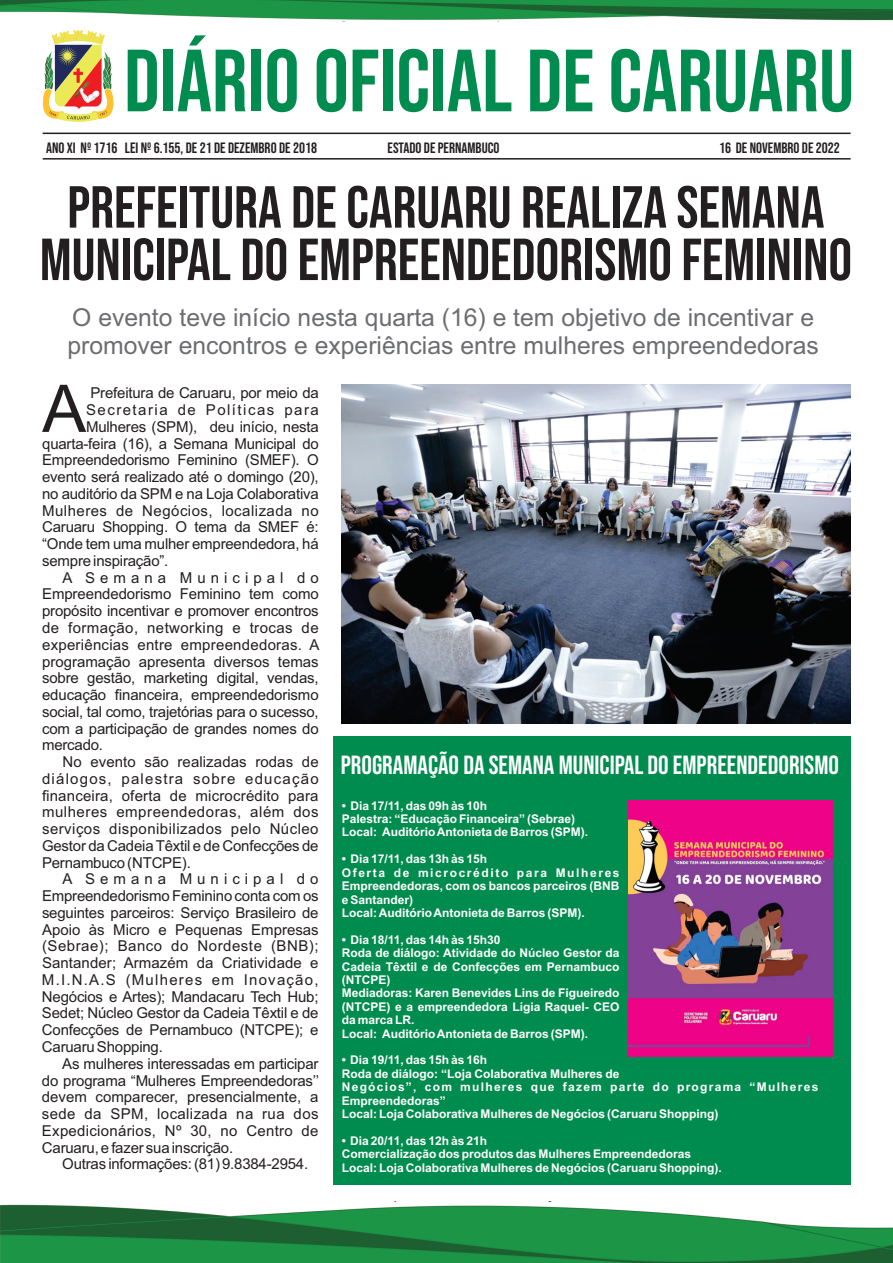
<style>
.page{position:relative;width:893px;height:1263px;background:#fff}
.page>*{position:absolute;margin:0;border:0;box-sizing:border-box;transform-origin:0 0}
.t1{font:88.05px "Bebas Neue";color:#008c4e}
.t2{font:65.7px "Arial";color:#231f20}
.t3{font:59.25px/52.3px "Bebas Neue";color:#231f20;text-align:center}
.t4{font:26.25px "Bebas Neue";color:#fff}
.t5{font:24.75px/27.6px "Arial";color:#6c6d70}
.t6{font:15px "Arial";letter-spacing:-.015em;color:#231f20}
.t7{font:15px "Arial";letter-spacing:.03em;color:#231f20}
.t8{font:15px "Bebas Neue";color:#231f20}
.t9{font:15px "Arial";letter-spacing:.015em;color:#231f20}
.t10{font:15px "Arial";letter-spacing:.005em;color:#231f20}
.t11{font:15px "Arial";letter-spacing:.035em;color:#231f20}
.t12{font:15px "Arial";letter-spacing:.08em;color:#231f20}
.t13{font:15px "Arial";letter-spacing:.335em;color:#231f20}
.t14{font:15px "Arial";letter-spacing:.02em;color:#231f20}
.t15{font:15px "Arial";letter-spacing:.025em;color:#231f20}
.t16{font:15px "Arial";letter-spacing:.1em;color:#231f20}
.t17{font:700 12px/13.4px "Arial";color:#fff}
</style>
<div class="page">
<img style="left:42px;top:30px;width:72px;height:92px">
<hr style="left:43px;top:133px;width:808px;height:1px;background:#231f20">
<img style="left:0;top:0;width:892px;height:22px">
<img style="left:0;top:1201px;width:893px;height:62px">
<hr style="left:43px;top:158px;width:808px;height:2px;background:#231f20">
<img style="left:342px;top:385px;width:508px;height:338px">
<div style="left:333px;top:736px;width:517px;height:449px;background:#008c4e"></div>
<img style="left:628px;top:800px;width:205px;height:256px">
<h1 class="t1" style="left:124px;top:45px;width:732px">DIÁRIO OFICIAL DE CARUARU</h1>
<p class="t8" style="left:46px;top:141px;width:272px">ANO XI Nº 1716 LEI Nº 6.155, DE 21 DE DEZEMBRO DE 2018</p>
<p class="t8" style="left:388px;top:141px;width:113px">ESTADO DE PERNAMBUCO</p>
<p class="t8" style="left:719px;top:141px;width:122px">16 DE NOVEMBRO DE 2022</p>
<h3 class="t3" style="left:40px;top:187px;width:814px">PREFEITURA DE CARUARU REALIZA SEMANA<br>MUNICIPAL DO EMPREENDEDORISMO FEMININO</h3>
<h3 class="t5" style="left:67px;top:306px;width:753px">O evento teve início nesta quarta (16) e tem objetivo de incentivar e promover encontros e experiências entre mulheres empreendedoras</h3>
<p class="t6" style="left:91px;top:387px;width:230px">Prefeitura de Caruaru, por meio da</p>
<h2 class="t2" style="left:42px;top:384px;width:45px">A</h2>
<p class="t16" style="left:86px;top:404px;width:234px">Secretaria de Políticas para</p>
<p class="t6" style="left:86px;top:421px;width:234px">Mulheres (SPM), deu início, nesta</p>
<p class="t6" style="left:42px;top:438px;width:278px">quarta-feira (16), a Semana Municipal do</p>
<p class="t6" style="left:42px;top:454px;width:278px">Empreendedorismo Feminino (SMEF). O</p>
<p class="t6" style="left:42px;top:471px;width:278px">evento será realizado até o domingo (20),</p>
<p class="t6" style="left:42px;top:488px;width:278px">no auditório da SPM e na Loja Colaborativa</p>
<p class="t7" style="left:42px;top:505px;width:278px">Mulheres de Negócios, localizada no</p>
<p class="t6" style="left:42px;top:521px;width:278px">Caruaru Shopping. O tema da SMEF é:</p>
<p class="t6" style="left:42px;top:538px;width:278px">“Onde tem uma mulher empreendedora, há</p>
<p class="t6" style="left:42px;top:555px;width:128px">sempreinspiração”.</p>
<p class="t13" style="left:62px;top:572px;width:258px">A Semana Municipal do</p>
<p class="t6" style="left:42px;top:588px;width:278px">Empreendedorismo Feminino tem como</p>
<p class="t6" style="left:42px;top:605px;width:278px">propósito incentivar e promover encontros</p>
<p class="t7" style="left:42px;top:622px;width:278px">de formação, networking e trocas de</p>
<p class="t9" style="left:42px;top:639px;width:279px">experiências entre empreendedoras. A</p>
<p class="t6" style="left:42px;top:656px;width:278px">programação apresenta diversos temas</p>
<p class="t6" style="left:42px;top:672px;width:278px">sobre gestão, marketing digital, vendas,</p>
<p class="t6" style="left:42px;top:689px;width:278px">educação financeira, empreendedorismo</p>
<p class="t6" style="left:42px;top:706px;width:278px">social, tal como, trajetórias para o sucesso,</p>
<p class="t6" style="left:42px;top:723px;width:278px">com a participação de grandes nomes do</p>
<p class="t6" style="left:42px;top:739px;width:63px">mercado.</p>
<p class="t10" style="left:62px;top:756px;width:258px">No evento são realizadas rodas de</p>
<p class="t12" style="left:42px;top:773px;width:278px">diálogos, palestra sobre educação</p>
<p class="t9" style="left:42px;top:790px;width:278px">financeira, oferta de microcrédito para</p>
<p class="t11" style="left:42px;top:806px;width:278px">mulheres empreendedoras, além dos</p>
<p class="t7" style="left:42px;top:823px;width:278px">serviços disponibilizados pelo Núcleo</p>
<p class="t6" style="left:42px;top:840px;width:278px">Gestor da CadeiaTêxtil e de Confecções de</p>
<p class="t6" style="left:42px;top:857px;width:150px">Pernambuco(NTCPE).</p>
<p class="t13" style="left:62px;top:873px;width:258px">A Semana Municipal do</p>
<p class="t6" style="left:42px;top:890px;width:278px">Empreendedorismo Feminino conta com os</p>
<p class="t6" style="left:42px;top:907px;width:278px">seguintes parceiros: Serviço Brasileiro de</p>
<p class="t6" style="left:42px;top:924px;width:278px">Apoio às Micro e Pequenas Empresas</p>
<p class="t11" style="left:42px;top:940px;width:278px">(Sebrae); Banco do Nordeste (BNB);</p>
<p class="t10" style="left:42px;top:957px;width:278px">Santander; Armazém da Criatividade e</p>
<p class="t12" style="left:42px;top:974px;width:278px">M.I.N.A.S (Mulheres em Inovação,</p>
<p class="t6" style="left:42px;top:991px;width:278px">Negócios e Artes); Mandacaru Tech Hub;</p>
<p class="t6" style="left:42px;top:1007px;width:278px">Sedet; Núcleo Gestor da Cadeia Têxtil e de</p>
<p class="t6" style="left:42px;top:1024px;width:278px">Confecções de Pernambuco (NTCPE); e</p>
<p class="t6" style="left:42px;top:1041px;width:122px">CaruaruShopping.</p>
<p class="t6" style="left:62px;top:1058px;width:258px">As mulheres interessadas em participar</p>
<p class="t6" style="left:42px;top:1074px;width:279px">do programa “Mulheres Empreendedoras’’</p>
<p class="t6" style="left:42px;top:1091px;width:278px">devem comparecer, presencialmente, a</p>
<p class="t15" style="left:42px;top:1108px;width:278px">sede da SPM, localizada na rua dos</p>
<p class="t14" style="left:42px;top:1125px;width:278px">Expedicionários, Nº 30, no Centro de</p>
<p class="t6" style="left:42px;top:1141px;width:193px">Caruaru,efazer suainscrição.</p>
<p class="t6" style="left:62px;top:1158px;width:247px">Outras informações:(81)9.8384-2954.</p>
<h3 class="t4" style="left:341px;top:754px;width:500px">PROGRAMAÇÃO DA SEMANA MUNICIPAL DO EMPREENDEDORISMO</h3>
<p class="t17" style="left:342px;top:800px;width:248px">• Dia 17/11, das 09h às 10h<br>Palestra: “Educação Financeira” (Sebrae)<br>Local: Auditório Antonieta de Barros (SPM).</p>
<p class="t17" style="left:342px;top:853px;width:279px">• Dia 17/11, das 13h às 15h<br>Oferta de microcrédito para Mulheres Empreendedoras, com os bancos parceiros (BNB e Santander)<br>Local: Auditório Antonieta de Barros (SPM).</p>
<p class="t17" style="left:342px;top:934px;width:279px">• Dia 18/11, das 14h às 15h30<br>Roda de diálogo: Atividade do Núcleo Gestor da Cadeia Têxtil e de Confecções em Pernambuco (NTCPE)<br>Mediadoras: Karen Benevides Lins de Figueiredo (NTCPE) e a empreendedora Lígia Raquel- CEO da marca LR.<br>Local: Auditório Antonieta de Barros (SPM).</p>
<p class="t17" style="left:342px;top:1054px;width:478px">• Dia 19/11, das 15h às 16h<br>Roda de diálogo: “Loja Colaborativa Mulheres de<br>Negócios”, com mulheres que fazem parte do programa “Mulheres Empreendedoras”<br>Local: Loja Colaborativa Mulheres de Negócios (Caruaru Shopping)</p>
<p class="t17" style="left:342px;top:1135px;width:382px">• Dia 20/11, das 12h às 21h<br>Comercialização dos produtos das Mulheres Empreendedoras<br>Local: Loja Colaborativa Mulheres de Negócios (Caruaru Shopping).</p>
</div>
